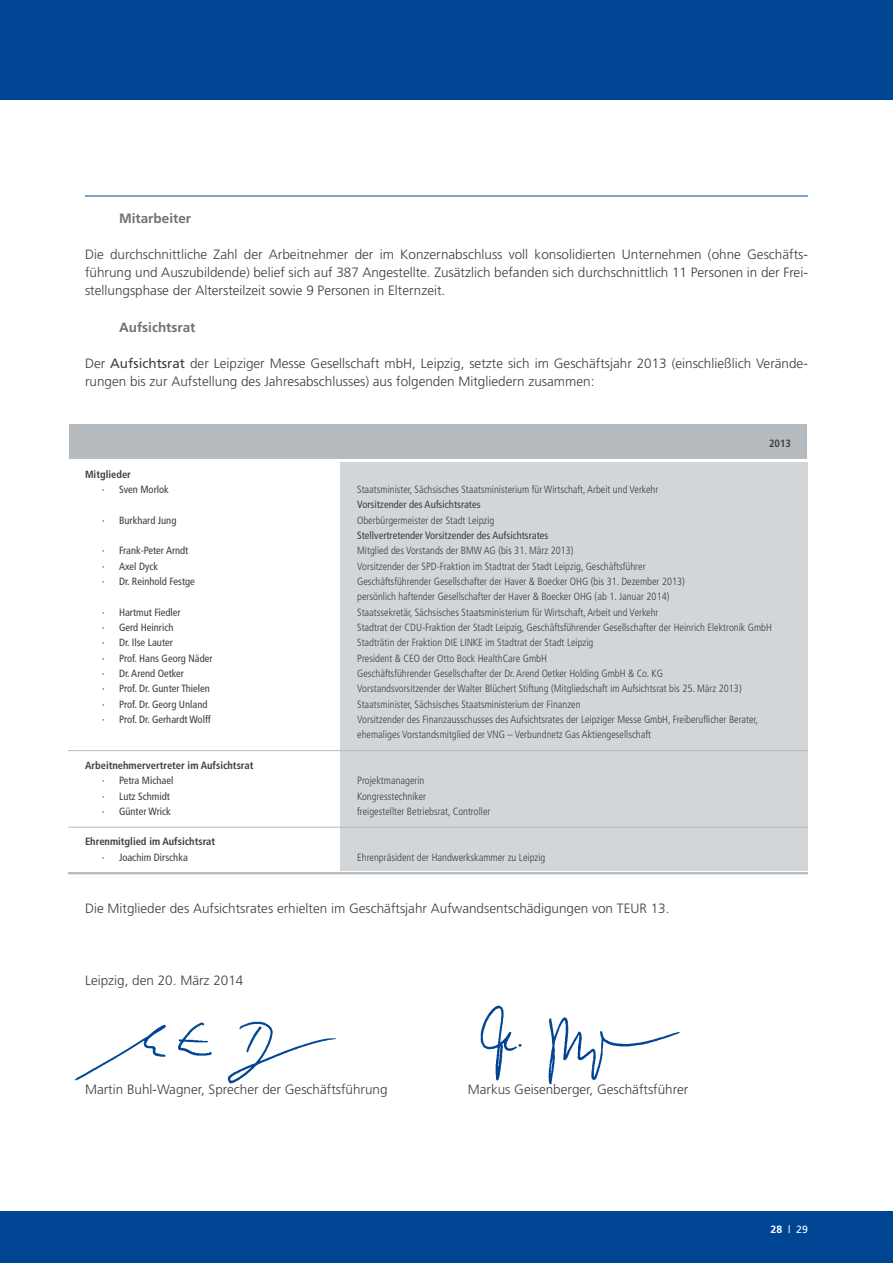
<style>
.page{position:relative;width:893px;height:1263px;background:#fff}
.page>*{position:absolute;margin:0;border:0;box-sizing:border-box;transform-origin:0 0}
.t1{font:300 13.5px/18.1px "Frutiger";color:#3e3d40;text-align:justify}
.t2{font:700 13.5px "Frutiger";color:#707172}
.t3{font:300 condensed 10.5px/15.3px "Frutiger";color:#3e3d40}
.t4{font:condensed 10.5px "Frutiger";color:#3e3d40}
.t5{font:700 condensed 10.5px "Frutiger";color:#3e3d40}
.t6{font:10.5px "Frutiger";color:#fff}
.s1{font-weight:400}
.s2{font-weight:700}
</style>
<div class="page">
<div style="left:0;top:1212px;width:893px;height:51px;background:#004494"></div>
<div style="left:0;top:0;width:893px;height:100px;background:#004494"></div>
<hr style="left:85px;top:196px;width:723px;height:1px;background:#004494">
<img style="left:74px;top:1021px;width:263px;height:63px">
<img style="left:480px;top:1005px;width:200px;height:80px">
<div style="left:340px;top:453px;width:468px;height:417px;background:#d2d6d8"></div>
<svg style="left:69px;top:424px;width:739px;height:38px;background:#babfc2"></svg>
<hr style="left:68px;top:872px;width:740px;height:2px;background:#b4babd">
<hr style="left:68px;top:827px;width:740px;height:1px;background:#b4babd">
<hr style="left:68px;top:750px;width:740px;height:1px;background:#b4babd">
<p class="t2" style="left:119px;top:210px;width:74px">Mitarbeiter</p>
<p class="t1" style="left:85px;top:245px;width:724px">Die durchschnittliche Zahl der Arbeitnehmer der im Konzernabschluss voll konsolidierten Unternehmen (ohne Geschäfts&shy;führung und Auszubildende) belief sich auf 387 Angestellte. Zusätzlich befanden sich durchschnittlich 11 Personen in der Frei&shy;stellungsphase der Altersteilzeit sowie 9 Personen in Elternzeit.</p>
<p class="t2" style="left:119px;top:319px;width:78px">Aufsichtsrat</p>
<p class="t1" style="left:85px;top:354px;width:724px">Der <span class="s1">Aufsichtsrat</span> der Leipziger Messe Gesellschaft mbH, Leipzig, setzte sich im Geschäftsjahr 2013 (einschließlich Verände&shy;rungen bis zur Aufstellung des Jahresabschlusses) aus folgenden Mitgliedern zusammen:</p>
<p class="t5" style="left:769px;top:437px;width:23px">2013</p>
<p class="t5" style="left:85px;top:468px;width:47px">Mitglieder</p>
<p class="t4" style="left:102px;top:483px;width:68px">· Sven Morlok</p>
<p class="t3" style="left:357px;top:482px;width:303px">Staatsminister, Sächsisches Staatsministerium für Wirtschaft, Arbeit und Verkehr</p>
<p class="t4" style="left:357px;top:498px;width:125px">Vorsitzender des Aufsichtsrates</p>
<p class="t4" style="left:102px;top:514px;width:76px">· Burkhard Jung</p>
<p class="t3" style="left:357px;top:512px;width:139px">Oberbürgermeister der Stadt Leipzig</p>
<p class="t4" style="left:357px;top:529px;width:193px">Stellvertretender Vorsitzender des Aufsichtsrates</p>
<p class="t4" style="left:102px;top:544px;width:88px">· Frank-Peter Arndt</p>
<p class="t3" style="left:357px;top:543px;width:218px">Mitglied des Vorstands der BMW AG (bis 31. März 2013)</p>
<p class="t4" style="left:102px;top:560px;width:58px">· Axel Dyck</p>
<p class="t3" style="left:357px;top:558px;width:290px">Vorsitzender der SPD-Fraktion im Stadtrat der Stadt Leipzig, Geschäftsführer</p>
<p class="t4" style="left:102px;top:575px;width:94px">· Dr. Reinhold Festge</p>
<p class="t3" style="left:357px;top:574px;width:329px">Geschäftsführender Gesellschafter der Haver &amp; Boecker OHG (bis 31. Dezember 2013) persönlich haftender Gesellschafter der Haver &amp; Boecker OHG (ab 1. Januar 2014)</p>
<p class="t4" style="left:102px;top:606px;width:80px">· Hartmut Fiedler</p>
<p class="t3" style="left:357px;top:604px;width:303px">Staatssekretär, Sächsisches Staatsministerium für Wirtschaft, Arbeit und Verkehr</p>
<p class="t4" style="left:102px;top:621px;width:73px">· Gerd Heinrich</p>
<p class="t3" style="left:357px;top:620px;width:416px">Stadtrat der CDU-Fraktion der Stadt Leipzig, Geschäftsführender Gesellschafter der Heinrich Elektronik GmbH</p>
<p class="t4" style="left:102px;top:636px;width:72px">· Dr. Ilse Lauter</p>
<p class="t3" style="left:357px;top:635px;width:238px">Stadträtin der Fraktion DIE LINKE im Stadtrat der Stadt Leipzig</p>
<p class="t4" style="left:102px;top:652px;width:112px">· Prof. Hans Georg Näder</p>
<p class="t3" style="left:357px;top:650px;width:191px">President &amp; CEO der Otto Bock HealthCare GmbH</p>
<p class="t4" style="left:102px;top:667px;width:83px">· Dr. Arend Oetker</p>
<p class="t3" style="left:357px;top:666px;width:307px">Geschäftsführender Gesellschafter der Dr. Arend Oetker Holding GmbH &amp; Co. KG</p>
<p class="t4" style="left:102px;top:682px;width:109px">· Prof. Dr. Gunter Thielen</p>
<p class="t3" style="left:357px;top:681px;width:386px">Vorstandsvorsitzender der Walter Blüchert Stiftung (Mitgliedschaft im Aufsichtsrat bis 25. März 2013)</p>
<p class="t4" style="left:102px;top:698px;width:107px">· Prof. Dr. Georg Unland</p>
<p class="t3" style="left:357px;top:696px;width:225px">Staatsminister, Sächsisches Staatsministerium der Finanzen</p>
<p class="t4" style="left:102px;top:713px;width:110px">· Prof. Dr. Gerhardt Wolff</p>
<p class="t3" style="left:357px;top:712px;width:402px">Vorsitzender des Finanzausschusses des Aufsichtsrates der Leipziger Messe GmbH, Freiberuflicher Berater, ehemaliges Vorstandsmitglied der VNG – Verbundnetz Gas Aktiengesellschaft</p>
<p class="t5" style="left:85px;top:759px;width:170px">Arbeitnehmervertreter im Aufsichtsrat</p>
<p class="t4" style="left:102px;top:774px;width:73px">· Petra Michael</p>
<p class="t3" style="left:357px;top:773px;width:69px">Projektmanagerin</p>
<p class="t4" style="left:102px;top:790px;width:69px">· Lutz Schmidt</p>
<p class="t3" style="left:357px;top:788px;width:70px">Kongresstechniker</p>
<p class="t4" style="left:102px;top:805px;width:70px">· Günter Wrick</p>
<p class="t3" style="left:357px;top:804px;width:135px">freigestellter Betriebsrat, Controller</p>
<p class="t5" style="left:85px;top:836px;width:132px">Ehrenmitglied im Aufsichtsrat</p>
<p class="t4" style="left:102px;top:851px;width:87px">· Joachim Dirschka</p>
<p class="t3" style="left:357px;top:850px;width:190px">Ehrenpräsident der Handwerkskammer zu Leipzig</p>
<p class="t1" style="left:85px;top:899px;width:586px">Die Mitglieder des Aufsichtsrates erhielten im Geschäftsjahr Aufwandsentschädigungen von TEUR 13.</p>
<p class="t1" style="left:85px;top:971px;width:160px">Leipzig, den 20. März 2014</p>
<p class="t1" style="left:85px;top:1080px;width:304px">Martin Buhl-Wagner, Sprecher der Geschäftsführung</p>
<p class="t1" style="left:468px;top:1080px;width:222px">Markus Geisenberger, Geschäftsführer</p>
<p class="t6" style="left:771px;top:1224px;width:39px"><span class="s2">28</span> | 29</p>
</div>
